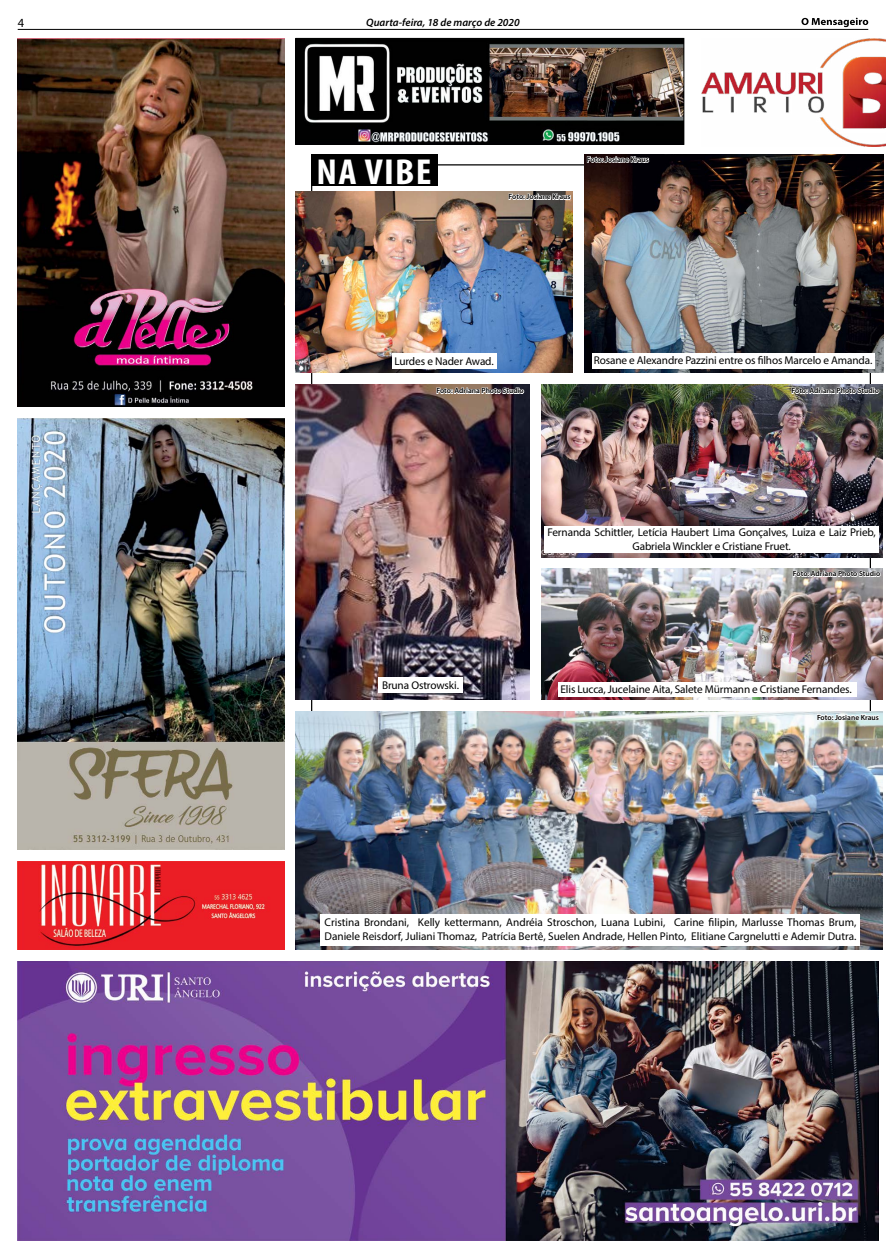
<style>
.page{position:relative;width:886px;height:1258px;background:#fff}
.page>*{position:absolute;margin:0;border:0;box-sizing:border-box;transform-origin:0 0}
.t1{font:700 condensed 36.25px "Myriad Pro";letter-spacing:.03em;color:#fff;scale:1.1 1}
.t2{font:12.5px "Myriad Pro";color:#000}
.t3{font:11.25px/13.5px "Myriad Pro";letter-spacing:-.01em;color:#000}
.t4{font:italic 600 10.75px "Myriad Pro";color:#000}
.t5{font:600 7.5px "Myriad Pro";color:#000}
</style>
<div class="page">
<svg style="left:801px;top:18px;width:67px;height:9px"></svg>
<hr style="left:18px;top:29px;width:850px;height:1px;background:#000">
<img style="left:701px;top:38px;width:185px;height:108px">
<img style="left:298px;top:40px;width:384px;height:103px">
<div style="left:296px;top:38px;width:388px;height:107px;border:1px solid #000"></div>
<img style="left:18px;top:38px;width:266px;height:369px">
<img style="left:18px;top:418px;width:267px;height:432px">
<img style="left:18px;top:861px;width:267px;height:88px">
<img style="left:18px;top:961px;width:860px;height:279px">
<div style="left:311px;top:155px;width:127px;height:31px;background:#000"></div>
<img style="left:296px;top:711px;width:586px;height:238px">
<img style="left:296px;top:191px;width:276px;height:182px">
<img style="left:584px;top:155px;width:299px;height:218px">
<div style="left:321px;top:914px;width:538px;height:31px;background:#fff"></div>
<img style="left:541px;top:384px;width:341px;height:173px">
<img style="left:541px;top:569px;width:341px;height:131px">
<img style="left:296px;top:384px;width:234px;height:316px">
<div style="left:378px;top:677px;width:85px;height:16px;background:#fff"></div>
<div style="left:392px;top:353px;width:104px;height:15px;background:#fff"></div>
<div style="left:558px;top:682px;width:298px;height:15px;background:#fff"></div>
<div style="left:545px;top:526px;width:334px;height:26px;background:#fff"></div>
<div style="left:592px;top:353px;width:283px;height:15px;background:#fff"></div>
<svg style="left:791px;top:379px;width:88px;height:19px"></svg>
<svg style="left:436px;top:384px;width:88px;height:14px"></svg>
<svg style="left:792px;top:562px;width:89px;height:19px"></svg>
<svg style="left:586px;top:154px;width:64px;height:13px"></svg>
<svg style="left:508px;top:191px;width:64px;height:13px"></svg>
<svg style="left:816px;top:710px;width:64px;height:14px"></svg>
<p class="t2" style="left:18px;top:15px;width:8px">4</p>
<p class="t4" style="left:366px;top:15px;width:155px">Quarta-feira, 18 de março de 2020</p>
<h1 class="t1" style="left:317px;top:149px;width:106px">NA VIBE</h1>
<p class="t5" style="left:509px;top:192px;width:63px">Foto: Josiane Kraus</p>
<p class="t5" style="left:587px;top:155px;width:63px">Foto: Josiane Kraus</p>
<p class="t3" style="left:394px;top:354px;width:101px">Lurdes e Nader Awad.</p>
<p class="t3" style="left:594px;top:353px;width:280px">Rosane e Alexandre Pazzini entre os filhos Marcelo e Amanda.</p>
<p class="t5" style="left:436px;top:386px;width:89px">Foto: Adriana Photo Studio</p>
<p class="t5" style="left:791px;top:386px;width:89px">Foto: Adriana Photo Studio</p>
<p class="t3" style="left:547px;top:526px;width:330px;text-align:center">Fernanda Schittler, Letícia Haubert Lima Gonçalves, Luiza e Laiz Prieb,<br>Gabriela Winckler e Cristiane Fruet.</p>
<p class="t3" style="left:382px;top:678px;width:79px">Bruna Ostrowski.</p>
<p class="t5" style="left:793px;top:569px;width:89px">Foto: Adriana Photo Studio</p>
<p class="t3" style="left:560px;top:682px;width:293px">Elis Lucca, Jucelaine Aita, Salete Mürmann e Cristiane Fernandes.</p>
<p class="t5" style="left:817px;top:712px;width:63px">Foto: Josiane Kraus</p>
<p class="t3" style="left:324px;top:915px;width:533px">Cristina Brondani, Kelly kettermann, Andréia Stroschon, Luana Lubini, Carine filipin, Marlusse Thomas Brum,<br>Daniele Reisdorf, Juliani Thomaz, Patrícia Bertê, Suelen Andrade, Hellen Pinto, Elitiane Cargnelutti e Ademir Dutra.</p>
</div>
